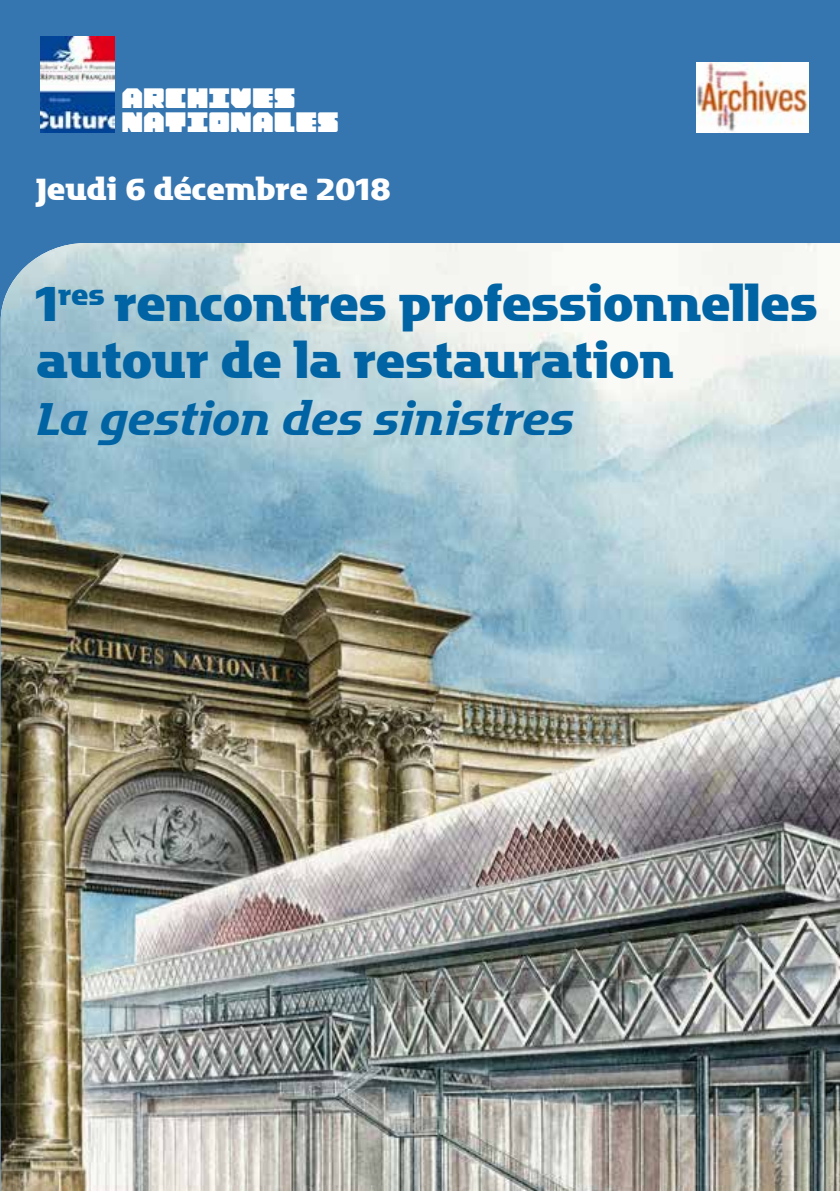
<style>
.page{position:relative;width:840px;height:1191px;background:#fff}
.page>*{position:absolute;margin:0;border:0;box-sizing:border-box;transform-origin:0 0}
.t1{font:700 48px/57px "Motter Factum";color:#0064a4}
.t2{font:italic 500 45px "Motter Factum";color:#0064a4}
.t3{font:700 30px "Motter Factum";letter-spacing:.005em;color:#fff}
.t4{font:23.8px/23.8px "Archives Pro Standard";color:#fff}
</style>
<div class="page">
<div style="left:1px;top:0;width:838px;height:1191px;background:#3575b0"></div>
<img style="left:1px;top:243px;width:838px;height:948px">
<img style="left:40px;top:37px;width:74px;height:95px">
<img style="left:696px;top:62px;width:112px;height:70px">
<p class="t4" style="left:121px;top:88px;width:219px">ARCHIVES<br>NATIONALES</p>
<p class="t3" style="left:36px;top:172px;width:356px">Jeudi 6 décembre 2018</p>
<p class="t1" style="left:36px;top:276px;width:782px">1<sup>res</sup> rencontres professionnelles autour de la restauration</p>
<p class="t2" style="left:36px;top:393px;width:539px">La gestion des sinistres</p>
</div>
